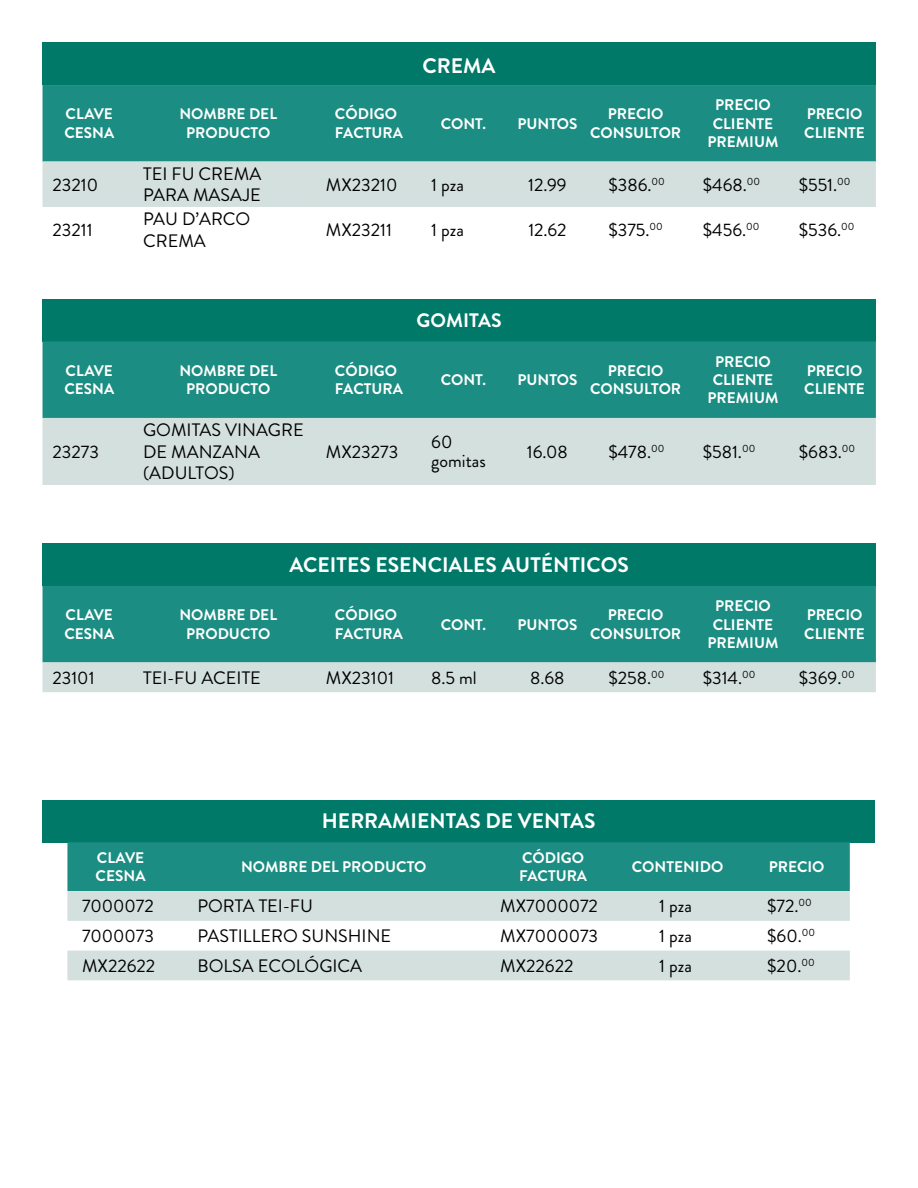
<style>
.page{position:relative;width:918px;height:1188px;background:#fff}
.page>*{position:absolute;margin:0;border:0;box-sizing:border-box;transform-origin:0 0}
.t1{font:700 21px "Brandon Grotesque";color:#fff}
.t2{font:700 19.5px "Brandon Grotesque";color:#fff}
.t3{font:18px/21.6px "Brandon Grotesque";color:#000}
.t4{font:700 15.3px/18.5px "Brandon Grotesque";color:#fff}
</style>
<div class="page">
<div style="left:43px;top:43px;width:833px;height:42px;background:#007968"></div>
<div style="left:43px;top:85px;width:833px;height:77px;background:#1b8d82"></div>
<div style="left:43px;top:162px;width:833px;height:45px;background:#d3e0de"></div>
<div style="left:43px;top:299px;width:833px;height:42px;background:#007968"></div>
<div style="left:43px;top:341px;width:833px;height:77px;background:#1b8d82"></div>
<div style="left:43px;top:418px;width:833px;height:67px;background:#d3e0de"></div>
<div style="left:43px;top:800px;width:832px;height:42px;background:#007968"></div>
<div style="left:67px;top:842px;width:783px;height:49px;background:#1b8d82"></div>
<svg style="left:67px;top:891px;width:783px;height:89px;fill:#d3e0de"></svg>
<div style="left:43px;top:543px;width:833px;height:43px;background:#007968"></div>
<div style="left:43px;top:586px;width:833px;height:76px;background:#1b8d82"></div>
<div style="left:43px;top:662px;width:833px;height:30px;background:#d3e0de"></div>
<p class="t4" style="left:64px;top:105px;width:51px">CLAVE<br>CESNA</p>
<p class="t4" style="left:179px;top:105px;width:99px;text-align:center">NOMBRE DEL<br>PRODUCTO</p>
<p class="t4" style="left:335px;top:105px;width:69px">CÓDIGO<br>FACTURA</p>
<p class="t1" style="left:423px;top:51px;width:74px">CREMA</p>
<p class="t4" style="left:441px;top:114px;width:47px">CONT.</p>
<p class="t4" style="left:517px;top:114px;width:62px">PUNTOS</p>
<p class="t4" style="left:590px;top:105px;width:92px;text-align:center">PRECIO<br>CONSULTOR</p>
<p class="t4" style="left:708px;top:96px;width:72px;text-align:center">PRECIO<br>CLIENTE<br>PREMIUM</p>
<p class="t4" style="left:804px;top:105px;width:62px">PRECIO<br>CLIENTE</p>
<p class="t3" style="left:53px;top:174px;width:47px">23210</p>
<p class="t3" style="left:143px;top:163px;width:120px">TEI FU CREMA<br>PARA MASAJE</p>
<p class="t3" style="left:326px;top:174px;width:73px">MX23210</p>
<p class="t3" style="left:431px;top:174px;width:34px">1 pza</p>
<p class="t3" style="left:528px;top:174px;width:40px">12.99</p>
<p class="t3" style="left:608px;top:174px;width:58px">$386.<sup>00</sup></p>
<p class="t3" style="left:703px;top:174px;width:59px">$468.<sup>00</sup></p>
<p class="t3" style="left:799px;top:174px;width:53px">$551.<sup>00</sup></p>
<p class="t3" style="left:53px;top:219px;width:41px">23211</p>
<p class="t3" style="left:143px;top:208px;width:109px">PAU D’ARCO<br>CREMA</p>
<p class="t3" style="left:326px;top:219px;width:68px">MX23211</p>
<p class="t3" style="left:431px;top:219px;width:34px">1 pza</p>
<p class="t3" style="left:528px;top:219px;width:40px">12.62</p>
<p class="t3" style="left:608px;top:219px;width:56px">$375.<sup>00</sup></p>
<p class="t3" style="left:703px;top:219px;width:58px">$456.<sup>00</sup></p>
<p class="t3" style="left:799px;top:219px;width:57px">$536.<sup>00</sup></p>
<p class="t4" style="left:64px;top:362px;width:51px">CLAVE<br>CESNA</p>
<p class="t4" style="left:179px;top:362px;width:99px;text-align:center">NOMBRE DEL<br>PRODUCTO</p>
<p class="t4" style="left:335px;top:362px;width:69px">CÓDIGO<br>FACTURA</p>
<p class="t2" style="left:417px;top:307px;width:87px">GOMITAS</p>
<p class="t4" style="left:441px;top:371px;width:47px">CONT.</p>
<p class="t4" style="left:517px;top:371px;width:62px">PUNTOS</p>
<p class="t4" style="left:590px;top:362px;width:92px;text-align:center">PRECIO<br>CONSULTOR</p>
<p class="t4" style="left:708px;top:352px;width:72px;text-align:center">PRECIO<br>CLIENTE<br>PREMIUM</p>
<p class="t4" style="left:804px;top:362px;width:62px">PRECIO<br>CLIENTE</p>
<p class="t3" style="left:53px;top:441px;width:48px">23273</p>
<p class="t3" style="left:143px;top:419px;width:162px">GOMITAS VINAGRE<br>DE MANZANA (ADULTOS)</p>
<p class="t3" style="left:326px;top:441px;width:74px">MX23273</p>
<p class="t3" style="left:431px;top:433px;width:56px;line-height:19.2px">60 gomitas</p>
<p class="t3" style="left:527px;top:441px;width:43px">16.08</p>
<p class="t3" style="left:608px;top:441px;width:58px">$478.<sup>00</sup></p>
<p class="t3" style="left:703px;top:441px;width:54px">$581.<sup>00</sup></p>
<p class="t3" style="left:799px;top:441px;width:58px">$683.<sup>00</sup></p>
<p class="t1" style="left:289px;top:550px;width:341px">ACEITES ESENCIALES AUTÉNTICOS</p>
<p class="t4" style="left:64px;top:606px;width:51px">CLAVE<br>CESNA</p>
<p class="t4" style="left:179px;top:606px;width:99px;text-align:center">NOMBRE DEL<br>PRODUCTO</p>
<p class="t4" style="left:335px;top:606px;width:69px">CÓDIGO<br>FACTURA</p>
<p class="t4" style="left:441px;top:615px;width:47px">CONT.</p>
<p class="t4" style="left:517px;top:615px;width:62px">PUNTOS</p>
<p class="t4" style="left:590px;top:606px;width:92px;text-align:center">PRECIO<br>CONSULTOR</p>
<p class="t4" style="left:708px;top:597px;width:72px;text-align:center">PRECIO<br>CLIENTE<br>PREMIUM</p>
<p class="t4" style="left:804px;top:606px;width:62px">PRECIO<br>CLIENTE</p>
<p class="t3" style="left:53px;top:667px;width:43px">23101</p>
<p class="t3" style="left:143px;top:667px;width:119px">TEI-FU ACEITE</p>
<p class="t3" style="left:326px;top:667px;width:69px">MX23101</p>
<p class="t3" style="left:431px;top:667px;width:47px">8.5 ml</p>
<p class="t3" style="left:530px;top:667px;width:36px">8.68</p>
<p class="t3" style="left:608px;top:667px;width:58px">$258.<sup>00</sup></p>
<p class="t3" style="left:703px;top:667px;width:54px">$314.<sup>00</sup></p>
<p class="t3" style="left:799px;top:667px;width:57px">$369.<sup>00</sup></p>
<p class="t1" style="left:322px;top:807px;width:275px">HERRAMIENTAS DE VENTAS</p>
<p class="t4" style="left:96px;top:849px;width:51px">CLAVE<br>CESNA</p>
<p class="t4" style="left:241px;top:858px;width:187px">NOMBRE DEL PRODUCTO</p>
<p class="t4" style="left:519px;top:849px;width:69px">CÓDIGO<br>FACTURA</p>
<p class="t4" style="left:632px;top:858px;width:93px">CONTENIDO</p>
<p class="t4" style="left:769px;top:858px;width:57px">PRECIO</p>
<p class="t3" style="left:82px;top:896px;width:73px">7000072</p>
<p class="t3" style="left:197px;top:896px;width:117px">PORTA TEI-FU</p>
<p class="t3" style="left:500px;top:896px;width:99px">MX7000072</p>
<p class="t3" style="left:659px;top:896px;width:34px">1 pza</p>
<p class="t3" style="left:767px;top:896px;width:46px">$72.<sup>00</sup></p>
<p class="t3" style="left:82px;top:925px;width:73px">7000073</p>
<p class="t3" style="left:197px;top:925px;width:195px">PASTILLERO SUNSHINE</p>
<p class="t3" style="left:500px;top:925px;width:99px">MX7000073</p>
<p class="t3" style="left:659px;top:925px;width:34px">1 pza</p>
<p class="t3" style="left:767px;top:925px;width:49px">$60.<sup>00</sup></p>
<p class="t3" style="left:82px;top:955px;width:75px">MX22622</p>
<p class="t3" style="left:197px;top:955px;width:166px">BOLSA ECOLÓGICA</p>
<p class="t3" style="left:500px;top:955px;width:75px">MX22622</p>
<p class="t3" style="left:659px;top:955px;width:34px">1 pza</p>
<p class="t3" style="left:767px;top:955px;width:49px">$20.<sup>00</sup></p>
</div>
